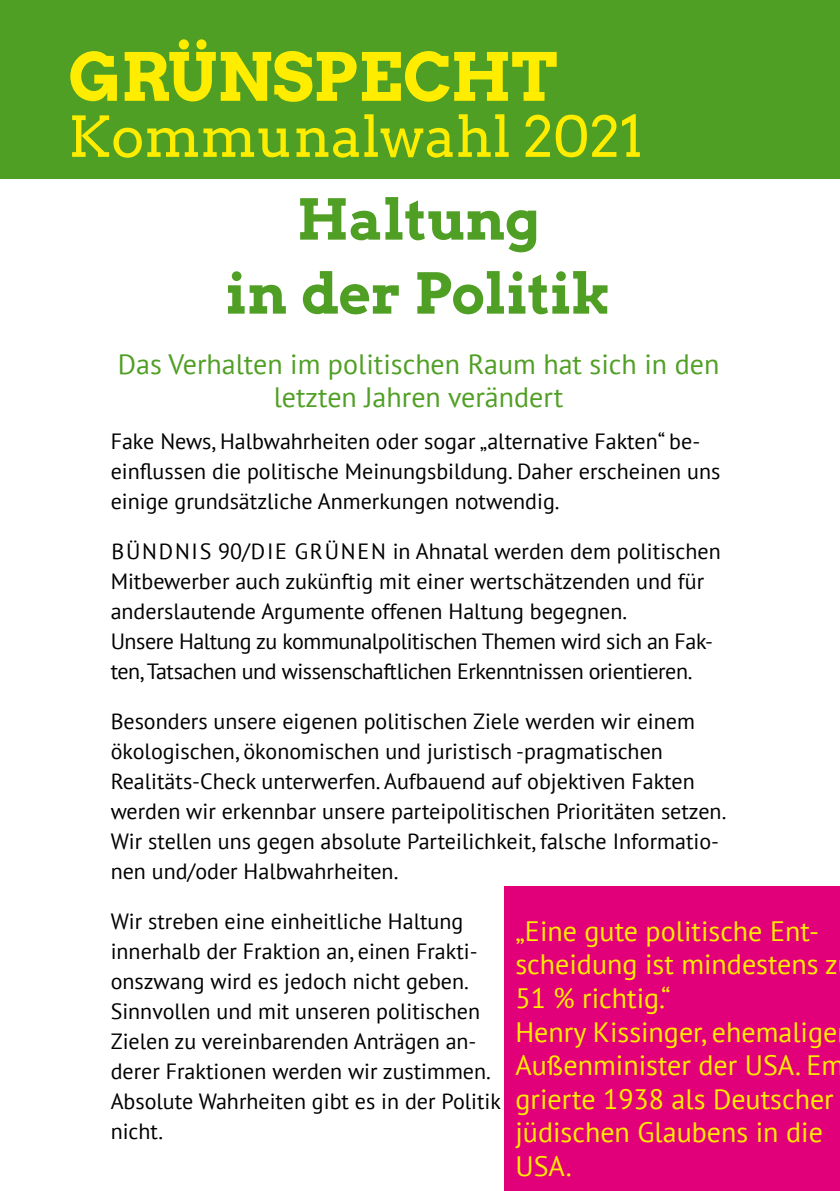
<style>
.page{position:relative;width:840px;height:1191px;background:#fff}
.page>*{position:absolute;margin:0;border:0;box-sizing:border-box;transform-origin:0 0}
.t1{font:66px "Arvo Gruen";letter-spacing:-.005em;color:#ffed00}
.t2{font:56px/74px "Arvo Gr 00 F Cn";color:#509f25;text-align:center}
.t3{font:56px "Arvo";color:#ffed00}
.t4{font:28px/33.6px "PT Sans";color:#ffed00}
.t5{font:28px/32px "PT Sans";color:#509f25;text-align:center}
.t6{font:22px/30px "PT Sans";color:#000}
</style>
<div class="page">
<div style="left:0;top:0;width:839px;height:178px;background:#509f25"></div>
<div style="left:504px;top:886px;width:335px;height:305px;background:#e2007a"></div>
<h1 class="t1" style="left:68px;top:31px;width:490px">GRÜNSPECHT</h1>
<h2 class="t3" style="left:68px;top:103px;width:576px">Kommunalwahl 2021</h2>
<h2 class="t2" style="left:225px;top:180px;width:387px">Haltung<br>in der Politik</h2>
<p class="t5" style="left:118px;top:348px;width:602px">Das Verhalten im politischen Raum hat sich in den letzten Jahren verändert</p>
<p class="t6" style="left:111px;top:425px;width:610px">Fake News, Halbwahrheiten oder sogar „alternative Fakten“ be&shy;einflussen die politische Meinungsbildung. Daher erscheinen uns einige grundsätzliche Anmerkungen notwendig.</p>
<p class="t6" style="left:111px;top:535px;width:47px">Bündn</p>
<p class="t6" style="left:111px;top:535px;width:611px;text-indent:81px">is 90/Die Gr ün en in Ahnatal werden dem politischen Mitbewerber auch zukünftig mit einer wertschätzenden und für anderslautende Argumente offenen Haltung begegnen.<br>Unsere Haltung zu kommunalpolitischen Themen wird sich an Fak&shy;ten, Tatsachen und wissenschaftlichen Erkenntnissen orientieren.</p>
<p class="t6" style="left:111px;top:705px;width:617px">Besonders unsere eigenen politischen Ziele werden wir einem ökologischen, ökonomischen und juristisch -pragmatischen Realitäts-Check unterwerfen. Aufbauend auf objektiven Fakten werden wir erkennbar unsere parteipolitischen Prioritäten setzen.<br>Wir stellen uns gegen absolute Parteilichkeit, falsche Informatio&shy;nen und/oder Halbwahrheiten.</p>
<p class="t6" style="left:111px;top:905px;width:391px">Wir streben eine einheitliche Haltung innerhalb der Fraktion an, einen Frakti&shy;onszwang wird es jedoch nicht geben.<br>Sinnvollen und mit unseren politischen Zielen zu vereinbarenden Anträgen an&shy;derer Fraktionen werden wir zustimmen.<br>Absolute Wahrheiten gibt es in der Politik nicht.</p>
<p class="t4" style="left:515px;top:913px;width:330px">„Eine gute politische Ent&shy;scheidung ist mindestens z<br>51 % richtig.“<br>Henry Kissinger, ehemalige<br>Außenminister der USA. Em grierte 1938 als Deutscher jüdischen Glaubens in die<br>USA.</p>
</div>
